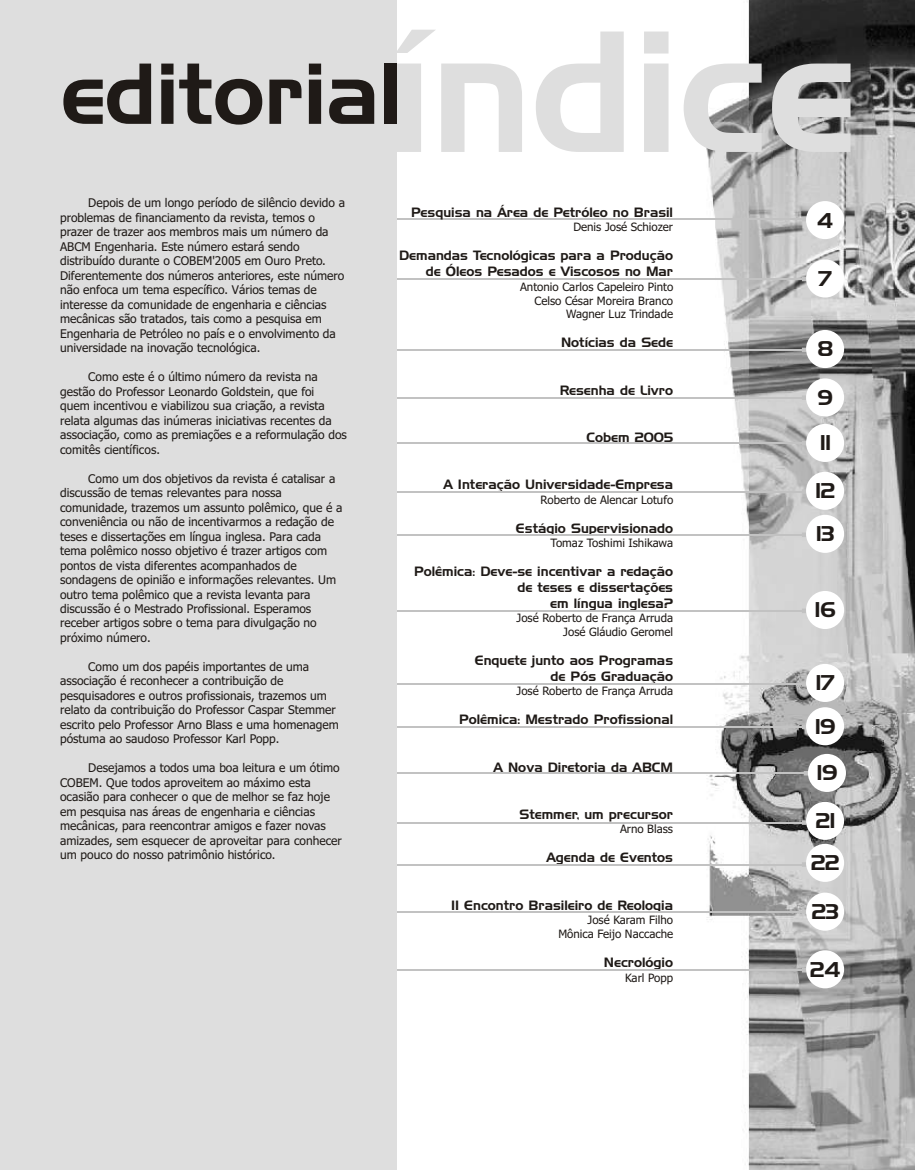
<style>
.page{position:relative;width:915px;height:1170px;background:#fff}
.page>*{position:absolute;margin:0;border:0;box-sizing:border-box;transform-origin:0 0}
.t1{font:167.7px "Handel Gothic BT";color:#dedede}
.t2{font:84px "Handel Gothic BT";color:#1f1a17}
.t3{font:20.85px/45.5px "Handel Gothic BT";color:#1f1a17}
.t4{font:13.2px/15.8px "Handel Gothic BT";color:#1f1a17;text-align:right}
.t5{font:12px/14.5px "Tahoma";color:#1f1a17}
.t6{font:11.55px/14px "Tahoma";color:#1f1a17;text-align:right}
</style>
<div class="page">
<img style="left:690px;top:0;width:225px;height:1170px">
<hr style="left:389px;top:218px;width:415px;height:2px;background:#c2c2c2">
<svg style="left:802px;top:217px;width:4px;height:4px"></svg>
<hr style="left:389px;top:278px;width:415px;height:2px;background:#c2c2c2">
<svg style="left:802px;top:277px;width:4px;height:4px"></svg>
<hr style="left:389px;top:349px;width:415px;height:2px;background:#c2c2c2">
<svg style="left:802px;top:348px;width:4px;height:4px"></svg>
<hr style="left:389px;top:397px;width:415px;height:1px;background:#c2c2c2">
<svg style="left:802px;top:395px;width:4px;height:5px"></svg>
<div style="left:806px;top:201px;width:38px;height:38px;background:#fff;border-radius:50%"></div>
<hr style="left:389px;top:443px;width:415px;height:1px;background:#c2c2c2">
<svg style="left:802px;top:441px;width:4px;height:4px"></svg>
<hr style="left:389px;top:491px;width:415px;height:1px;background:#c2c2c2">
<svg style="left:802px;top:489px;width:4px;height:5px"></svg>
<hr style="left:389px;top:534px;width:415px;height:1px;background:#c2c2c2">
<svg style="left:802px;top:533px;width:4px;height:4px"></svg>
<hr style="left:389px;top:610px;width:415px;height:2px;background:#c2c2c2">
<svg style="left:802px;top:609px;width:4px;height:4px"></svg>
<hr style="left:389px;top:684px;width:415px;height:1px;background:#c2c2c2">
<svg style="left:802px;top:682px;width:4px;height:5px"></svg>
<hr style="left:389px;top:726px;width:415px;height:2px;background:#c2c2c2">
<svg style="left:802px;top:725px;width:4px;height:4px"></svg>
<hr style="left:391px;top:773px;width:415px;height:1px;background:#c2c2c2">
<svg style="left:804px;top:771px;width:4px;height:5px"></svg>
<hr style="left:389px;top:822px;width:415px;height:1px;background:#c2c2c2">
<svg style="left:802px;top:820px;width:4px;height:5px"></svg>
<hr style="left:389px;top:864px;width:415px;height:1px;background:#c2c2c2">
<svg style="left:802px;top:862px;width:4px;height:5px"></svg>
<hr style="left:389px;top:911px;width:415px;height:1px;background:#c2c2c2">
<svg style="left:802px;top:909px;width:4px;height:5px"></svg>
<hr style="left:389px;top:970px;width:415px;height:1px;background:#c2c2c2">
<svg style="left:802px;top:968px;width:4px;height:5px"></svg>
<div style="left:806px;top:259px;width:38px;height:39px;background:#fff;border-radius:50%"></div>
<div style="left:806px;top:330px;width:38px;height:38px;background:#fff;border-radius:50%"></div>
<div style="left:806px;top:378px;width:38px;height:39px;background:#fff;border-radius:50%"></div>
<div style="left:806px;top:424px;width:38px;height:38px;background:#fff;border-radius:50%"></div>
<div style="left:806px;top:472px;width:38px;height:38px;background:#fff;border-radius:50%"></div>
<div style="left:806px;top:515px;width:38px;height:38px;background:#fff;border-radius:50%"></div>
<div style="left:806px;top:591px;width:38px;height:38px;background:#fff;border-radius:50%"></div>
<div style="left:806px;top:664px;width:38px;height:38px;background:#fff;border-radius:50%"></div>
<div style="left:806px;top:707px;width:38px;height:38px;background:#fff;border-radius:50%"></div>
<div style="left:808px;top:754px;width:38px;height:38px;background:#fff;border-radius:50%"></div>
<div style="left:806px;top:802px;width:38px;height:38px;background:#fff;border-radius:50%"></div>
<div style="left:806px;top:844px;width:38px;height:38px;background:#fff;border-radius:50%"></div>
<div style="left:806px;top:893px;width:38px;height:38px;background:#fff;border-radius:50%"></div>
<div style="left:806px;top:950px;width:38px;height:38px;background:#fff;border-radius:50%"></div>
<div style="left:0;top:0;width:397px;height:1170px;background:#dedede"></div>
<h1 class="t1" style="left:387px;top:24px;width:470px">índice</h1>
<h2 class="t2" style="left:61px;top:60px;width:342px">editorial</h2>
<p class="t5" style="left:60px;top:197px;width:287px;text-indent:28px">Depois de um longo período de silêncio devido a problemas de financiamento da revista, temos o prazer de trazer aos membros mais um número da ABCM Engenharia. Este número estará sendo distribuído durante o COBEM'2005 em Ouro Preto.<br>Diferentemente dos números anteriores, este número não enfoca um tema específico. Vários temas de interesse da comunidade de engenharia e ciências mecânicas são tratados, tais como a pesquisa em Engenharia de Petróleo no país e o envolvimento da universidade na inovação tecnológica.</p>
<p class="t5" style="left:60px;top:371px;width:288px;text-indent:28px">Como este é o último número da revista na gestão do Professor Leonardo Goldstein, que foi<br>quem incentivou e viabilizou sua criação, a revista relata algumas das inúmeras iniciativas recentes da associação, como as premiações e a reformulação dos comitês científicos.</p>
<p class="t5" style="left:60px;top:472px;width:284px;text-indent:28px">Como um dos objetivos da revista é catalisar a discussão de temas relevantes para nossa comunidade, trazemos um assunto polêmico, que é a conveniência ou não de incentivarmos a redação de teses e dissertações em língua inglesa. Para cada tema polêmico nosso objetivo é trazer artigos com pontos de vista diferentes acompanhados de sondagens de opinião e informações relevantes. Um outro tema polêmico que a revista levanta para discussão é o Mestrado Profissional. Esperamos receber artigos sobre o tema para divulgação no próximo número.</p>
<p class="t5" style="left:60px;top:660px;width:280px;text-indent:28px">Como um dos papéis importantes de uma associação é reconhecer a contribuição de pesquisadores e outros profissionais, trazemos um relato da contribuição do Professor Caspar Stemmer escrito pelo Professor Arno Blass e uma homenagem póstuma ao saudoso Professor Karl Popp.</p>
<p class="t5" style="left:60px;top:762px;width:283px;text-indent:28px">Desejamos a todos uma boa leitura e um ótimo COBEM. Que todos aproveitem ao máximo esta ocasião para conhecer o que de melhor se faz hoje em pesquisa nas áreas de engenharia e ciências mecânicas, para reencontrar amigos e fazer novas amizades, sem esquecer de aproveitar para conhecer um pouco do nosso patrimônio histórico.</p>
<p class="t4" style="left:411px;top:206px;width:263px">Pesquisa na Área de Petróleo no Brasil</p>
<p class="t6" style="left:573px;top:221px;width:101px">Denis José Schiozer</p>
<p class="t4" style="left:399px;top:249px;width:276px">Demandas Tecnológicas para a Produção de Óleos Pesados e Viscosos no Mar</p>
<p class="t6" style="left:520px;top:280px;width:155px">Antonio Carlos Capeleiro Pinto<br>Celso César Moreira Branco<br>Wagner Luz Trindade</p>
<p class="t4" style="left:561px;top:336px;width:114px">Notícias da Sede</p>
<p class="t4" style="left:560px;top:383px;width:115px">Resenha de Livro</p>
<p class="t4" style="left:587px;top:431px;width:88px">Cobem 2005</p>
<p class="t4" style="left:443px;top:478px;width:231px">A Interação Universidade-Empresa</p>
<p class="t6" style="left:541px;top:494px;width:134px">Roberto de Alencar Lotufo</p>
<p class="t4" style="left:516px;top:521px;width:159px">Estágio Supervisionado</p>
<p class="t6" style="left:551px;top:537px;width:124px">Tomaz Toshimi Ishikawa</p>
<p class="t4" style="left:414px;top:565px;width:260px">Polêmica: Deve-se incentivar a redação de teses e dissertações<br>em língua inglesa?</p>
<p class="t6" style="left:517px;top:612px;width:158px">José Roberto de França Arruda<br>José Gláudio Geromel</p>
<p class="t4" style="left:475px;top:654px;width:200px">Enquete junto aos Programas de Pós Graduação</p>
<p class="t6" style="left:517px;top:685px;width:158px">José Roberto de França Arruda</p>
<p class="t4" style="left:459px;top:713px;width:215px">Polêmica: Mestrado Profissional</p>
<p class="t4" style="left:494px;top:760px;width:181px">A Nova Diretoria da ABCM</p>
<p class="t4" style="left:519px;top:807px;width:155px">Stemmer, um precursor</p>
<p class="t6" style="left:620px;top:823px;width:55px">Arno Blass</p>
<p class="t4" style="left:546px;top:851px;width:128px">Agenda de Eventos</p>
<p class="t4" style="left:451px;top:898px;width:223px">II Encontro Brasileiro de Reologia</p>
<p class="t6" style="left:558px;top:914px;width:116px">José Karam Filho<br>Mônica Feijo Naccache</p>
<p class="t4" style="left:604px;top:956px;width:71px">Necrológio</p>
<p class="t6" style="left:625px;top:971px;width:49px">Karl Popp</p>
<h3 class="t3" style="left:817px;top:199px;width:18px">4</h3>
<h3 class="t3" style="left:818px;top:258px;width:15px">7</h3>
<h3 class="t3" style="left:818px;top:328px;width:17px">8</h3>
<h3 class="t3" style="left:818px;top:377px;width:17px">9<br>11</h3>
<h3 class="t3" style="left:815px;top:471px;width:21px;line-height:43px">12<br>13</h3>
<h3 class="t3" style="left:815px;top:589px;width:22px">16</h3>
<h3 class="t3" style="left:815px;top:663px;width:22px;line-height:43.3px">17<br>19</h3>
<h3 class="t3" style="left:817px;top:752px;width:22px">19</h3>
<h3 class="t3" style="left:811px;top:802px;width:30px;line-height:42px">21<br>22</h3>
<h3 class="t3" style="left:812px;top:891px;width:29px">23</h3>
<h3 class="t3" style="left:810px;top:949px;width:32px">24</h3>
</div>
